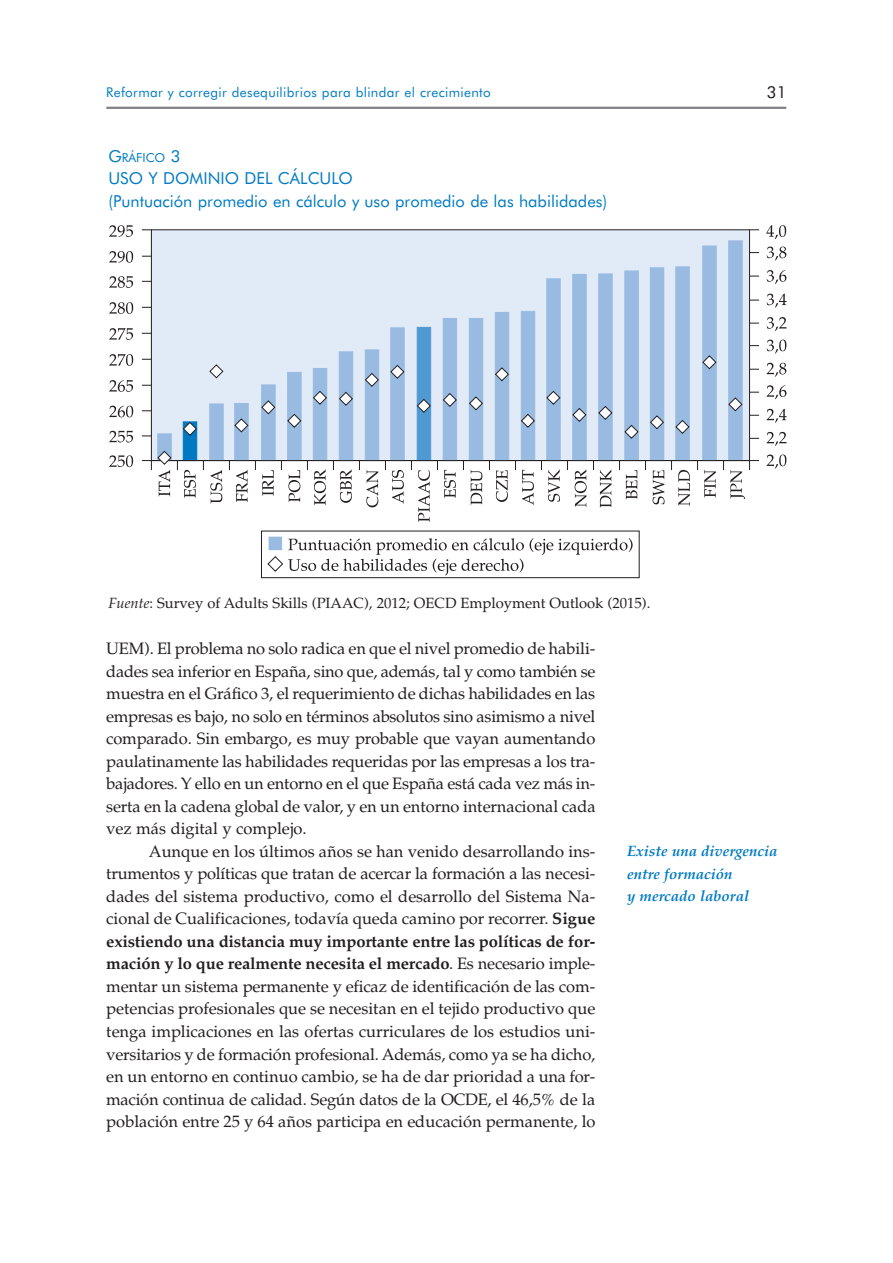
<style>
.page{position:relative;width:893px;height:1263px;background:#fff}
.page>*{position:absolute;margin:0;border:0;box-sizing:border-box;transform-origin:0 0}
.t1{font:16.5px/22.5px "Palatino";color:#231f20;text-align:justify}
.t2{font:16.5px/22.5px "Futura BT";color:#007bc3}
.t3{font:16.5px "Futura BT";color:#231f20}
.t4{font:italic 700 15px/22.5px "Palatino";color:#007bc3}
.t5{font:14.7px "Palatino";color:#231f20}
.t6{font:13.5px "Futura BT";letter-spacing:.025em;color:#007bc3}
.t7{font:12.3px "Futura BT";color:#007bc3}
.s1{font-size:16.5px}
.s2{font-style:italic}
.s3{font-weight:700}
</style>
<div class="page">
<hr style="left:106px;top:107px;width:680px;height:2px;background:#808285">
<div style="left:151px;top:229px;width:599px;height:232px;background:#e1ebf7;border:1px solid #231f20"></div>
<svg style="left:109px;top:225px;width:24px;height:12px"></svg>
<svg style="left:109px;top:455px;width:24px;height:12px"></svg>
<svg style="left:109px;top:251px;width:24px;height:12px"></svg>
<svg style="left:766px;top:225px;width:20px;height:14px"></svg>
<svg style="left:767px;top:454px;width:19px;height:14px"></svg>
<svg style="left:184px;top:470px;width:12px;height:28px"></svg>
<svg style="left:210px;top:470px;width:12px;height:34px"></svg>
<svg style="left:236px;top:470px;width:12px;height:32px"></svg>
<svg style="left:262px;top:470px;width:12px;height:26px"></svg>
<svg style="left:288px;top:470px;width:12px;height:32px"></svg>
<svg style="left:314px;top:470px;width:12px;height:35px"></svg>
<svg style="left:340px;top:470px;width:12px;height:33px"></svg>
<svg style="left:366px;top:470px;width:12px;height:37px"></svg>
<svg style="left:392px;top:470px;width:12px;height:34px"></svg>
<svg style="left:418px;top:470px;width:12px;height:52px"></svg>
<svg style="left:444px;top:470px;width:12px;height:28px"></svg>
<svg style="left:471px;top:470px;width:11px;height:35px"></svg>
<svg style="left:496px;top:470px;width:12px;height:32px"></svg>
<svg style="left:522px;top:470px;width:12px;height:35px"></svg>
<svg style="left:548px;top:470px;width:12px;height:32px"></svg>
<svg style="left:575px;top:470px;width:12px;height:37px"></svg>
<svg style="left:600px;top:470px;width:12px;height:37px"></svg>
<svg style="left:626px;top:470px;width:12px;height:29px"></svg>
<svg style="left:652px;top:470px;width:13px;height:34px"></svg>
<svg style="left:678px;top:470px;width:12px;height:36px"></svg>
<svg style="left:704px;top:470px;width:12px;height:27px"></svg>
<svg style="left:730px;top:460px;width:29px;height:39px"></svg>
<div style="left:157px;top:433px;width:15px;height:28px;background:#99bbe2;border:1px solid #99bbe2"></div>
<div style="left:183px;top:421px;width:14px;height:40px;background:#0079c2;border:1px solid #0079c2"></div>
<svg style="left:182px;top:421px;width:15px;height:15px"></svg>
<div style="left:209px;top:403px;width:15px;height:58px;background:#99bbe2;border:1px solid #99bbe2"></div>
<svg style="left:209px;top:364px;width:15px;height:15px"></svg>
<div style="left:234px;top:403px;width:15px;height:58px;background:#99bbe2;border:1px solid #99bbe2"></div>
<svg style="left:234px;top:418px;width:15px;height:15px"></svg>
<div style="left:261px;top:384px;width:15px;height:77px;background:#99bbe2;border:1px solid #99bbe2"></div>
<svg style="left:261px;top:400px;width:15px;height:15px"></svg>
<div style="left:287px;top:372px;width:15px;height:89px;background:#99bbe2;border:1px solid #99bbe2"></div>
<svg style="left:287px;top:413px;width:15px;height:15px"></svg>
<div style="left:313px;top:368px;width:14px;height:93px;background:#99bbe2"></div>
<svg style="left:312px;top:390px;width:16px;height:15px"></svg>
<div style="left:339px;top:351px;width:14px;height:110px;background:#99bbe2"></div>
<svg style="left:338px;top:391px;width:15px;height:15px"></svg>
<div style="left:365px;top:349px;width:14px;height:112px;background:#99bbe2"></div>
<svg style="left:364px;top:372px;width:15px;height:15px"></svg>
<div style="left:390px;top:327px;width:15px;height:134px;background:#99bbe2;border:1px solid #99bbe2"></div>
<svg style="left:390px;top:364px;width:15px;height:15px"></svg>
<div style="left:417px;top:327px;width:14px;height:134px;background:#5199d2"></div>
<svg style="left:416px;top:398px;width:15px;height:15px"></svg>
<div style="left:443px;top:318px;width:14px;height:143px;background:#99bbe2"></div>
<svg style="left:442px;top:392px;width:15px;height:15px"></svg>
<div style="left:469px;top:318px;width:14px;height:143px;background:#99bbe2"></div>
<svg style="left:468px;top:396px;width:16px;height:15px"></svg>
<div style="left:495px;top:312px;width:14px;height:149px;background:#99bbe2"></div>
<svg style="left:494px;top:367px;width:15px;height:15px"></svg>
<div style="left:521px;top:311px;width:14px;height:150px;background:#99bbe2"></div>
<svg style="left:520px;top:413px;width:15px;height:15px"></svg>
<div style="left:546px;top:278px;width:15px;height:183px;background:#99bbe2;border:1px solid #99bbe2"></div>
<svg style="left:546px;top:390px;width:15px;height:15px"></svg>
<div style="left:572px;top:274px;width:15px;height:187px;background:#99bbe2;border:1px solid #99bbe2"></div>
<svg style="left:572px;top:407px;width:15px;height:15px"></svg>
<div style="left:598px;top:273px;width:15px;height:188px;background:#99bbe2;border:1px solid #99bbe2"></div>
<svg style="left:598px;top:405px;width:15px;height:15px"></svg>
<div style="left:624px;top:271px;width:15px;height:190px;background:#99bbe2;border:1px solid #99bbe2"></div>
<svg style="left:624px;top:424px;width:15px;height:15px"></svg>
<div style="left:650px;top:267px;width:14px;height:194px;background:#99bbe2"></div>
<svg style="left:649px;top:415px;width:16px;height:15px"></svg>
<div style="left:675px;top:266px;width:15px;height:195px;background:#99bbe2;border:1px solid #99bbe2"></div>
<svg style="left:675px;top:419px;width:15px;height:15px"></svg>
<div style="left:702px;top:246px;width:15px;height:215px;background:#99bbe2;border:1px solid #99bbe2"></div>
<svg style="left:702px;top:355px;width:15px;height:15px"></svg>
<div style="left:728px;top:240px;width:15px;height:221px;background:#99bbe2;border:1px solid #99bbe2"></div>
<svg style="left:728px;top:397px;width:15px;height:15px"></svg>
<svg style="left:109px;top:276px;width:24px;height:12px"></svg>
<svg style="left:109px;top:302px;width:24px;height:12px"></svg>
<svg style="left:109px;top:328px;width:24px;height:12px"></svg>
<svg style="left:109px;top:354px;width:24px;height:12px"></svg>
<svg style="left:109px;top:380px;width:24px;height:12px"></svg>
<svg style="left:109px;top:406px;width:24px;height:11px"></svg>
<svg style="left:109px;top:431px;width:24px;height:11px"></svg>
<svg style="left:767px;top:432px;width:19px;height:14px"></svg>
<svg style="left:767px;top:409px;width:19px;height:14px"></svg>
<svg style="left:767px;top:385px;width:19px;height:14px"></svg>
<svg style="left:767px;top:363px;width:19px;height:14px"></svg>
<svg style="left:767px;top:340px;width:19px;height:14px"></svg>
<svg style="left:767px;top:317px;width:19px;height:14px"></svg>
<svg style="left:767px;top:294px;width:19px;height:14px"></svg>
<svg style="left:767px;top:270px;width:19px;height:14px"></svg>
<svg style="left:767px;top:247px;width:19px;height:13px"></svg>
<hr style="left:151px;top:460px;width:598px;height:1px;background:#231f20">
<svg style="left:530px;top:538px;width:103px;height:17px"></svg>
<div style="left:269px;top:537px;width:13px;height:13px;background:#99bbe2"></div>
<svg style="left:267px;top:538px;width:257px;height:37px"></svg>
<div style="left:261px;top:531px;width:379px;height:47px;border:1px solid #231f20"></div>
<svg style="left:142px;top:450px;width:36px;height:46px"></svg>
<p class="t6" style="left:106px;top:87px;width:386px">Reformar y corregir desequilibrios para blindar el crecimiento</p>
<p class="t3" style="left:767px;top:85px;width:21px">31</p>
<p class="t7" style="left:108px;top:153px;width:74px"><span class="s1">G</span>RÁFICO <span class="s1">3</span></p>
<p class="t2" style="left:108px;top:169px;width:500px">USO Y DOMINIO DEL CÁLCULO<br>(Puntuación promedio en cálculo y uso promedio de las habilidades)</p>
<p class="t5" style="left:108px;top:597px;width:544px"><span class="s2">Fuente</span>: Survey of Adults Skills (PIAAC), 2012; OECD Employment Outlook (2015).</p>
<p class="t1" style="left:106px;top:639px;width:491px">UEM). El problema no solo radica en que el nivel promedio de habili - dades sea inferior en España, sino que, además, tal y como también se muestra en el Gráfico 3, el requerimiento de di chas habilidades en las empresas es bajo, no solo en términos absolu tos sino asimismo a nivel comparado. Sin embargo, es muy probable que vayan aumen tando paulatinamente las habilidades requeridas por las empresas a los tra - bajadores. Y ello en un entorno en el que Es paña está cada vez más in - serta en la cadena global de valor, y en un entorno internacio nal cada vez más digital y complejo.</p>
<p class="t1" style="left:106px;top:842px;width:491px;text-indent:43px">Aunque en los últimos años se han venido desarrollando ins - trumentos y políticas que tratan de acercar la formación a las necesi - dades del sistema productivo, como el desarrollo del Sistema Na - cional de Cualificaciones, todavía queda camino por recorrer. <span class="s3">Sigue existiendo una distancia muy importante entre las políticas de for - mación y lo que realmente necesita el mercado</span>. Es necesario im ple - mentar un sistema permanente y eficaz de identificación de las com - petencias profesionales que se necesitan en el tejido productivo que tenga implicaciones en las ofertas curriculares de los estudios uni - versitarios y de formación profesional. Además, como ya se ha dicho, en un entorno en continuo cambio, se ha de dar prioridad a una for - mación continua de calidad. Según datos de la OCDE, el 46,5% de la población entre 25 y 64 años participa en educación permanente, lo</p>
<p class="t4" style="left:627px;top:842px;width:152px">Existe una divergencia entre formación<br>y mercado laboral</p>
</div>
